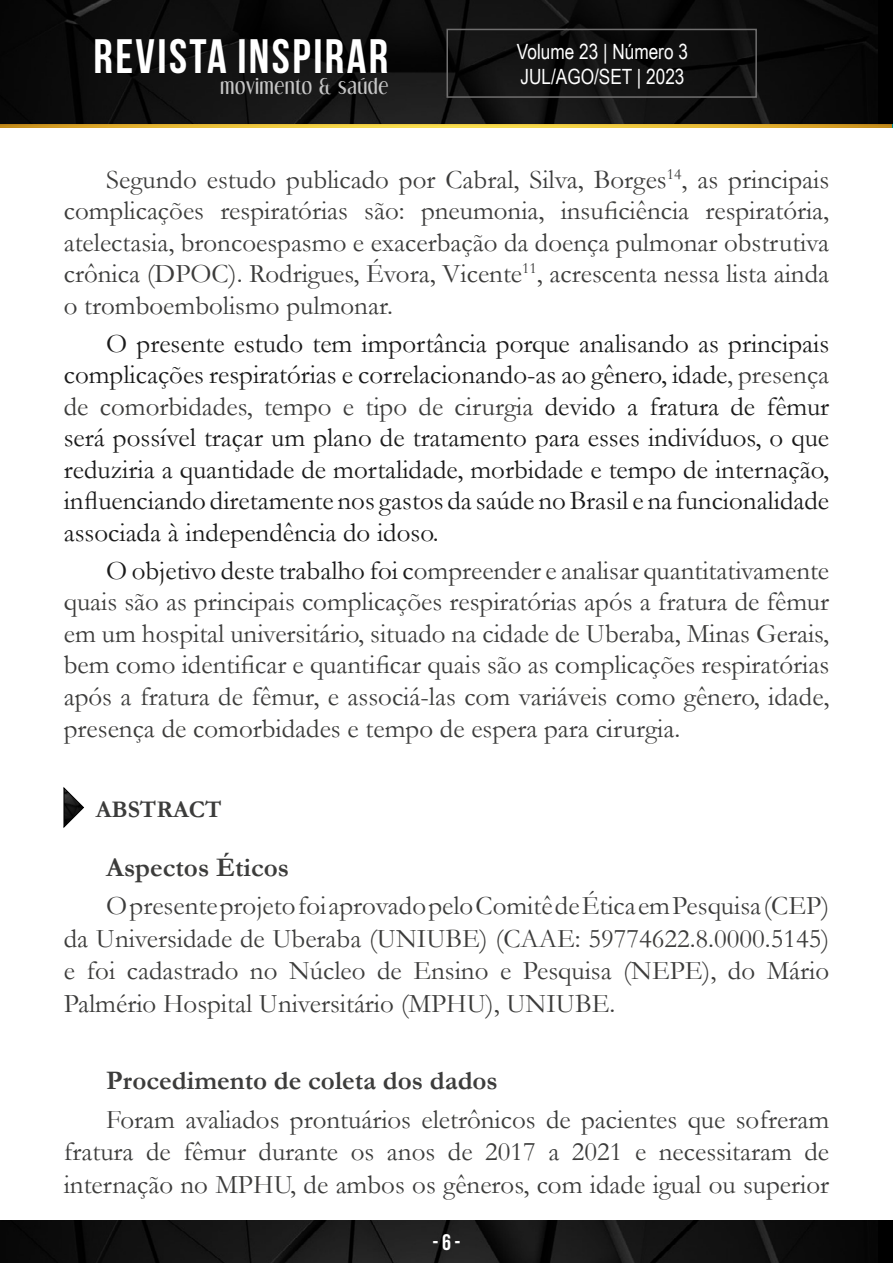
<style>
.page{position:relative;width:893px;height:1263px;background:#fff}
.page>*{position:absolute;margin:0;border:0;box-sizing:border-box;transform-origin:0 0}
.t1{font:700 48.3px "Bebas Neue";letter-spacing:.05em;color:#fff}
.t2{font:27px/31.7px "Garamond";color:#3c3c3b;text-align:justify}
.t3{font:27px/31.5px "Garamond";color:#1a1a1a;text-align:justify}
.t4{font:700 27px "Garamond";color:#3c3c3b}
.t5{font:700 24px "Garamond";color:#3c3c3b}
.t6{font:700 22.5px "Bebas Neue";color:#fff}
.t7{font:21px/25.2px "Arial Narrow";color:#fff}
.t8{font:18.9px "Dream Orphans";letter-spacing:.05em;color:#c6c6c6}
.s1{color:#3c3c3b}
.s2{color:#1a1a1a}
</style>
<div class="page">
<img style="left:0;top:124px;width:891px;height:4px">
<img style="left:0;top:0;width:878px;height:124px">
<div style="left:446px;top:29px;width:311px;height:69px;border:2px solid #706f6f"></div>
<img style="left:0;top:1220px;width:878px;height:43px">
<svg style="left:64px;top:787px;width:20px;height:41px"></svg>
<h1 class="t1" style="left:94px;top:29px;width:296px">REVISTA INSPIRAR</h1>
<p class="t8" style="left:220px;top:75px;width:169px">movimento &amp; saúde</p>
<p class="t7" style="left:517px;top:38px;width:173px">Volume 23 | Número 3<br>JUL/AGO/SET | 2023</p>
<p class="t2" style="left:64px;top:163px;width:767px;text-indent:43px">Segundo estudo publicado por Cabral, Silva, Borges<sup>14</sup>, as principais complicações respiratórias são: pneumonia, insuficiência respiratória, atelectasia, broncoespasmo e exacerbação da doença pulmonar obstrutiva crônica (DPOC). Rodrigues, Évora, Vicente<sup>11</sup>, acrescenta nessa lista ainda o tromboembolismo pulmonar.</p>
<p class="t3" style="left:64px;top:327px;width:767px;text-indent:43px">O presente estudo tem importância porque analisando as principais complicações respiratórias e correlacionando-as ao gênero, idade<span class="s1">, presença de comorbidades, tempo e tipo de cirurgia</span> devido a fratura de fêmur será possível traçar um plano de tratamento para esses indivíduos, o que reduziria a quantidade de mortalidade, morbidade e tempo de internação, influenciando diretamente nos gastos da saúde no Brasil e na funcionalidade associada à independência do idoso.</p>
<p class="t2" style="left:64px;top:554px;width:767px;text-indent:43px"><span class="s2">O objetivo deste trabalho foi c</span>ompreender e analisar quantitativamente quais são as principais complicações respiratórias após a fratura de fêmur em um hospital universitário, situado na cidade de Uberaba, Minas Gerais, bem como identificar e quantificar quais são as complicações respiratórias após a fratura de fêmur, e associá-las com variáveis como gênero, idade, presença de comorbidades e tempo de espera para cirurgia.</p>
<p class="t5" style="left:96px;top:793px;width:127px">ABSTRACT</p>
<p class="t4" style="left:106px;top:849px;width:184px">Aspectos Éticos</p>
<p class="t2" style="left:64px;top:889px;width:767px;line-height:32.4px;text-indent:43px">O presente projeto foi aprovado pelo Comitê de Ética em Pesquisa (CEP) da Universidade de Uberaba (UNIUBE) (CAAE: 59774622.8.0000.5145) e foi cadastrado no Núcleo de Ensino e Pesquisa (NEPE), do Mário Palmério Hospital Universitário (MPHU), UNIUBE.</p>
<p class="t4" style="left:106px;top:1062px;width:393px">Procedimento de coleta dos dados</p>
<p class="t2" style="left:64px;top:1102px;width:767px;line-height:32.4px;text-indent:43px">Foram avaliados prontuários eletrônicos de pacientes que sofreram fratura de fêmur durante os anos de 2017 a 2021 e necessitaram de internação no MPHU, de ambos os gêneros, com idade igual ou superior</p>
<p class="t6" style="left:432px;top:1230px;width:30px">- 6 -</p>
</div>
